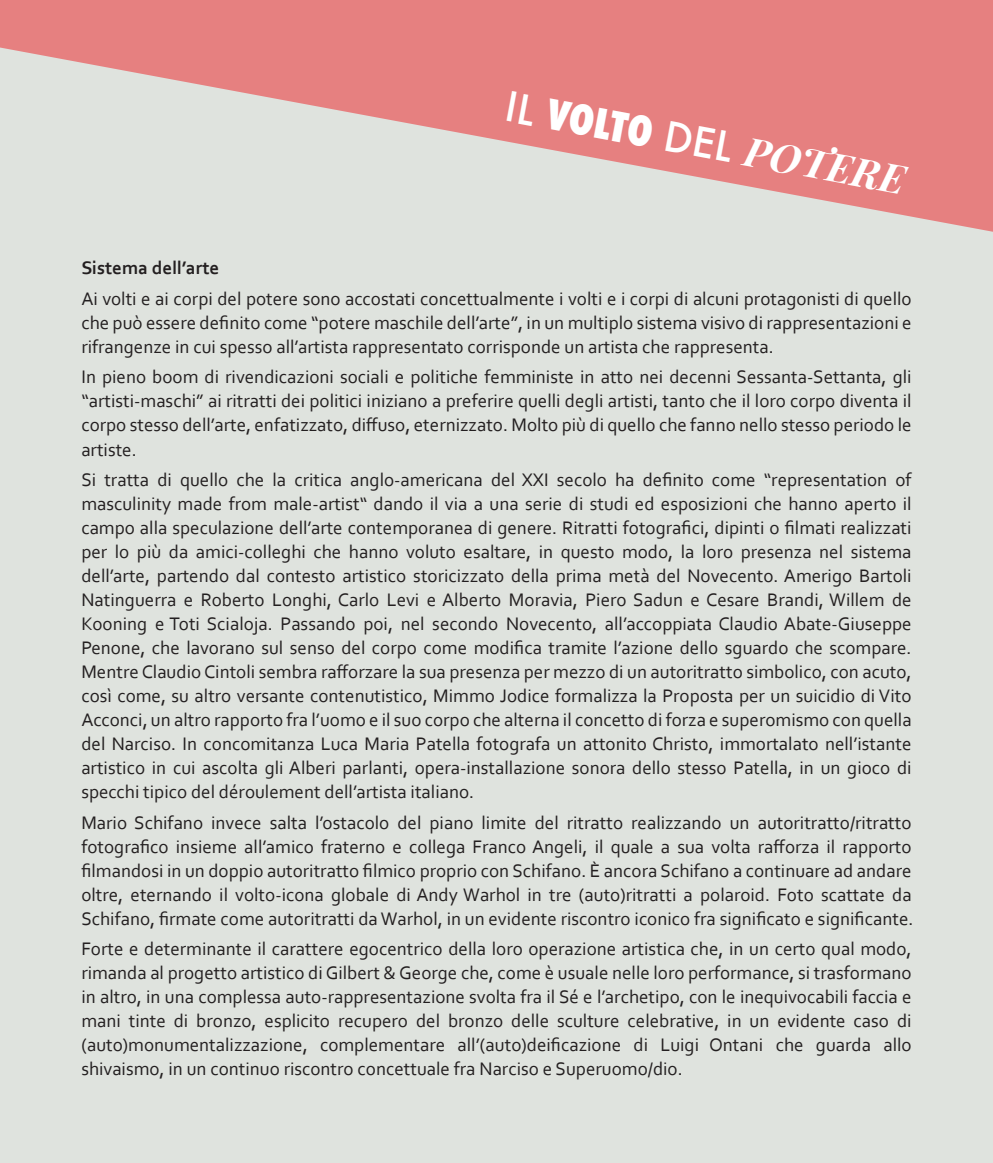
<style>
.page{position:relative;width:993px;height:1163px;background:#fff}
.page>*{position:absolute;margin:0;border:0;box-sizing:border-box;transform-origin:0 0}
.t1{font:italic 700 40px "Playfair Display";color:#fff}
.t2{font:19px/24px "Corbel";color:#231f20;text-align:justify}
.t3{font:700 19px "Corbel";color:#231f20}
.s1{font-family:"Futura";font-weight:500;font-style:normal}
.s2{font-family:"Futura";font-weight:800;font-style:normal;font-stretch:condensed}
</style>
<div class="page">
<div style="left:0;top:0;width:992px;height:1162px;background:#dfe3de"></div>
<svg style="left:0;top:0;width:992px;height:232px;fill:#e68080"></svg>
<h1 class="t1" style="left:512px;top:73px;width:407px;rotate:11deg"><span class="s1">IL</span> <span class="s2">VOLTO</span> <span class="s1">DEL</span> POTERE</h1>
<p class="t3" style="left:81px;top:256px;width:139px">Sistema dell’arte</p>
<p class="t2" style="left:81px;top:286px;width:831px">Ai volti e ai corpi del potere sono accostati concettualmente i volti e i corpi di alcuni protagonisti di quello che può essere definito come “potere maschile dell’arte”, in un multiplo sistema visivo di rappresentazioni e rifrangenze in cui spesso all’artista rappresentato corrisponde un artista che rappresenta.</p>
<p class="t2" style="left:81px;top:364px;width:831px">In pieno boom di rivendicazioni sociali e politiche femministe in atto nei decenni Sessanta-Settanta, gli “artisti-maschi” ai ritratti dei politici iniziano a preferire quelli degli artisti, tanto che il loro corpo diventa il corpo stesso dell’arte, enfatizzato, diffuso, eternizzato. Molto più di quello che fanno nello stesso periodo le artiste.</p>
<p class="t2" style="left:81px;top:467px;width:831px">Si tratta di quello che la critica anglo-americana del XXI secolo ha definito come “representation of masculinity made from male-artist“ dando il via a una serie di studi ed esposizioni che hanno aperto il campo alla speculazione dell’arte contemporanea di genere. Ritratti fotografici, dipinti o filmati realizzati per lo più da amici-colleghi che hanno voluto esaltare, in questo modo, la loro presenza nel sistema dell’arte, partendo dal contesto artistico storicizzato della prima metà del Novecento. Amerigo Bartoli Natinguerra e Roberto Longhi, Carlo Levi e Alberto Moravia, Piero Sadun e Cesare Brandi, Willem de Kooning e Toti Scialoja. Passando poi, nel secondo Novecento, all’accoppiata Claudio Abate-Giuseppe Penone, che lavorano sul senso del corpo come modifica tramite l’azione dello sguardo che scompare.<br>Mentre Claudio Cintoli sembra rafforzare la sua presenza per mezzo di un autoritratto simbolico, con acuto, così come, su altro versante contenutistico, Mimmo Jodice formalizza la Proposta per un suicidio di Vito Acconci, un altro rapporto fra l’uomo e il suo corpo che alterna il concetto di forza e superomismo con quella del Narciso. In concomitanza Luca Maria Patella fotografa un attonito Christo, immortalato nell’istante artistico in cui ascolta gli Alberi parlanti, opera-installazione sonora dello stesso Patella, in un gioco di specchi tipico del déroulement dell’artista italiano.</p>
<p class="t2" style="left:81px;top:809px;width:833px">Mario Schifano invece salta l’ostacolo del piano limite del ritratto realizzando un autoritratto/ritratto fotografico insieme all’amico fraterno e collega Franco Angeli, il quale a sua volta rafforza il rapporto filmandosi in un doppio autoritratto filmico proprio con Schifano. È ancora Schifano a continuare ad andare oltre, eternando il volto-icona globale di Andy Warhol in tre (auto)ritratti a polaroid. Foto scattate da Schifano, firmate come autoritratti da Warhol, in un evidente riscontro iconico fra significato e significante.</p>
<p class="t2" style="left:81px;top:936px;width:831px">Forte e determinante il carattere egocentrico della loro operazione artistica che, in un certo qual modo, rimanda al progetto artistico di Gilbert &amp; George che, come è usuale nelle loro performance, si trasformano in altro, in una complessa auto-rappresentazione svolta fra il Sé e l’archetipo, con le inequivocabili faccia e mani tinte di bronzo, esplicito recupero del bronzo delle sculture celebrative, in un evidente caso di (auto)monumentalizzazione, complementare all’(auto)deificazione di Luigi Ontani che guarda allo shivaismo, in un continuo riscontro concettuale fra Narciso e Superuomo/dio.</p>
</div>
